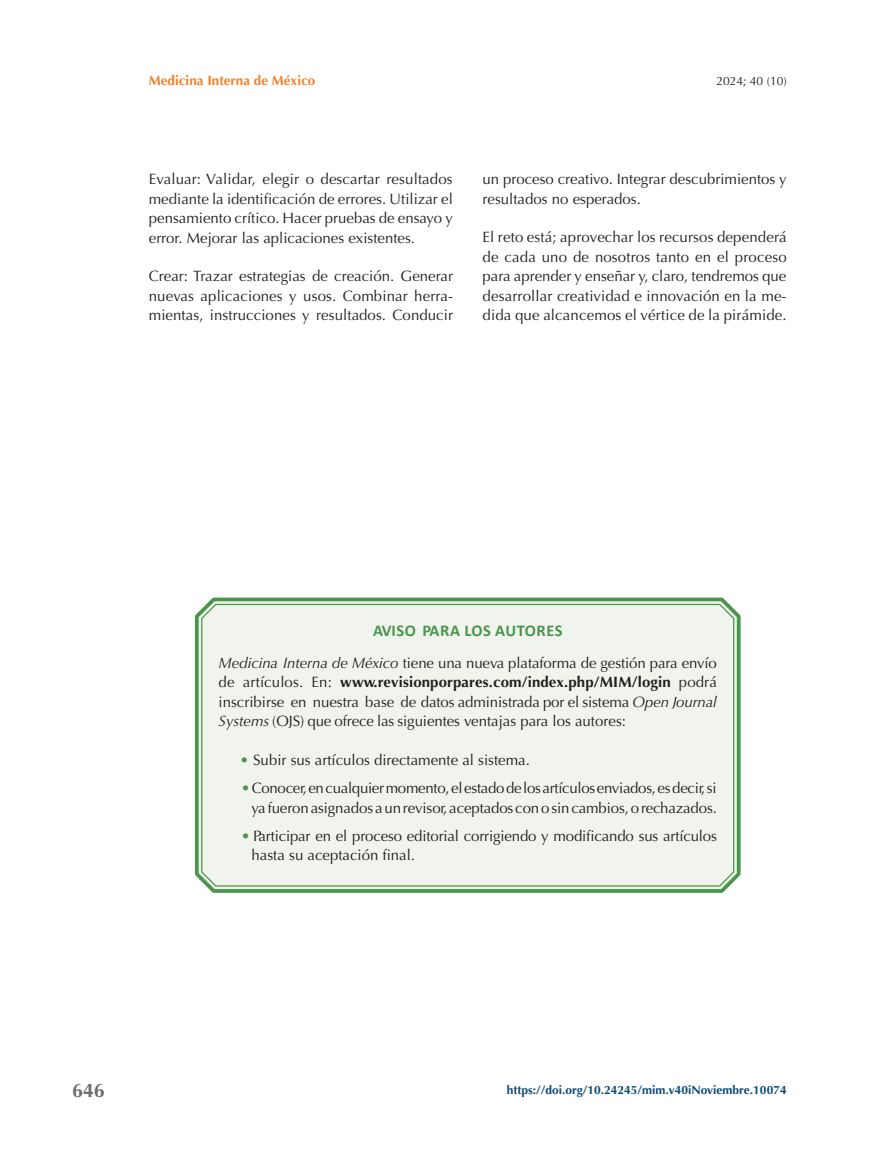
<style>
.page{position:relative;width:893px;height:1149px;background:#fff}
.page>*{position:absolute;margin:0;border:0;box-sizing:border-box;transform-origin:0 0}
.t1{font:700 19.5px "Optima";color:#6c6d70}
.t2{font:700 16.5px "Calibri";letter-spacing:.035em;color:#4b954d}
.t3{font:15px/19.5px "Optima";color:#231f20;text-align:justify}
.t4{font:15px/19.5px "Optima";letter-spacing:-.02em;color:#231f20;text-align:right}
.t5{font:700 13.5px "Optima";color:#f47f28}
.t6{font:700 12px "Optima";color:#0a4876}
.t7{font:12px "Optima";color:#231f20}
.s1{font-style:italic}
.s2{font-weight:700}
.s3{color:#4b954d}
</style>
<div class="page">
<svg style="left:194px;top:597px;width:547px;height:296px;background:#8dbb8e"></svg>
<div style="left:201px;top:602px;width:534px;height:284px;background:#f0f4ed"></div>
<p class="t5" style="left:149px;top:73px;width:168px">Medicina Interna de México</p>
<p class="t7" style="left:717px;top:74px;width:72px">2024; 40 (10)</p>
<p class="t3" style="left:149px;top:169px;width:306px">Evaluar: Validar, elegir o descartar resultados mediante la identificación de errores. Utilizar el pensamiento crítico. Hacer pruebas de ensayo y error. Mejorar las aplicaciones existentes.</p>
<p class="t3" style="left:149px;top:266px;width:306px">Crear: Trazar estrategias de creación. Generar nuevas aplicaciones y usos. Combinar herra&shy;mientas, instrucciones y resultados. Conducir</p>
<p class="t3" style="left:483px;top:169px;width:306px">un proceso creativo. Integrar descubrimientos y resultados no esperados.</p>
<p class="t3" style="left:483px;top:227px;width:306px">El reto está; aprovechar los recursos dependerá de cada uno de nosotros tanto en el proceso para aprender y enseñar y, claro, tendremos que desarrollar creatividad e innovación en la me&shy;dida que alcancemos el vértice de la pirámide.</p>
<h1 class="t1" style="left:72px;top:1079px;width:34px">646</h1>
<p class="t2" style="left:373px;top:618px;width:191px">AVISO PARA LOS AUTORES</p>
<p class="t3" style="left:219px;top:653px;width:500px"><span class="s1">Medicina Interna de México</span> tiene una nueva plataforma de gestión para envío de artículos. En: <span class="s2">www.revisionporpares.com/index.php/MIM/login</span> podrá inscribirse en nuestra base de datos administrada por el sistema <span class="s1">Open Journal Systems</span> (OJS) que ofrece las siguientes ventajas para los autores:</p>
<p class="t3" style="left:240px;top:750px;width:292px"><span class="s3">•</span> Subir sus artículos directamente al sistema.</p>
<p class="t4" style="left:241px;top:778px;width:477px"><span class="s3">•</span> Conocer, en cualquier momento, el estado de los artículos enviados, es decir, si ya fueron asignados a un revisor, aceptados con o sin cambios, o rechazados.</p>
<p class="t3" style="left:252px;top:825px;width:467px;text-indent:-10px"><span class="s3">•</span> Participar en el proceso editorial corrigiendo y modificando sus artículos hasta su aceptación final.</p>
<p class="t6" style="left:507px;top:1082px;width:281px">https://doi.org/10.24245/mim.v40iNoviembre.10074</p>
</div>
